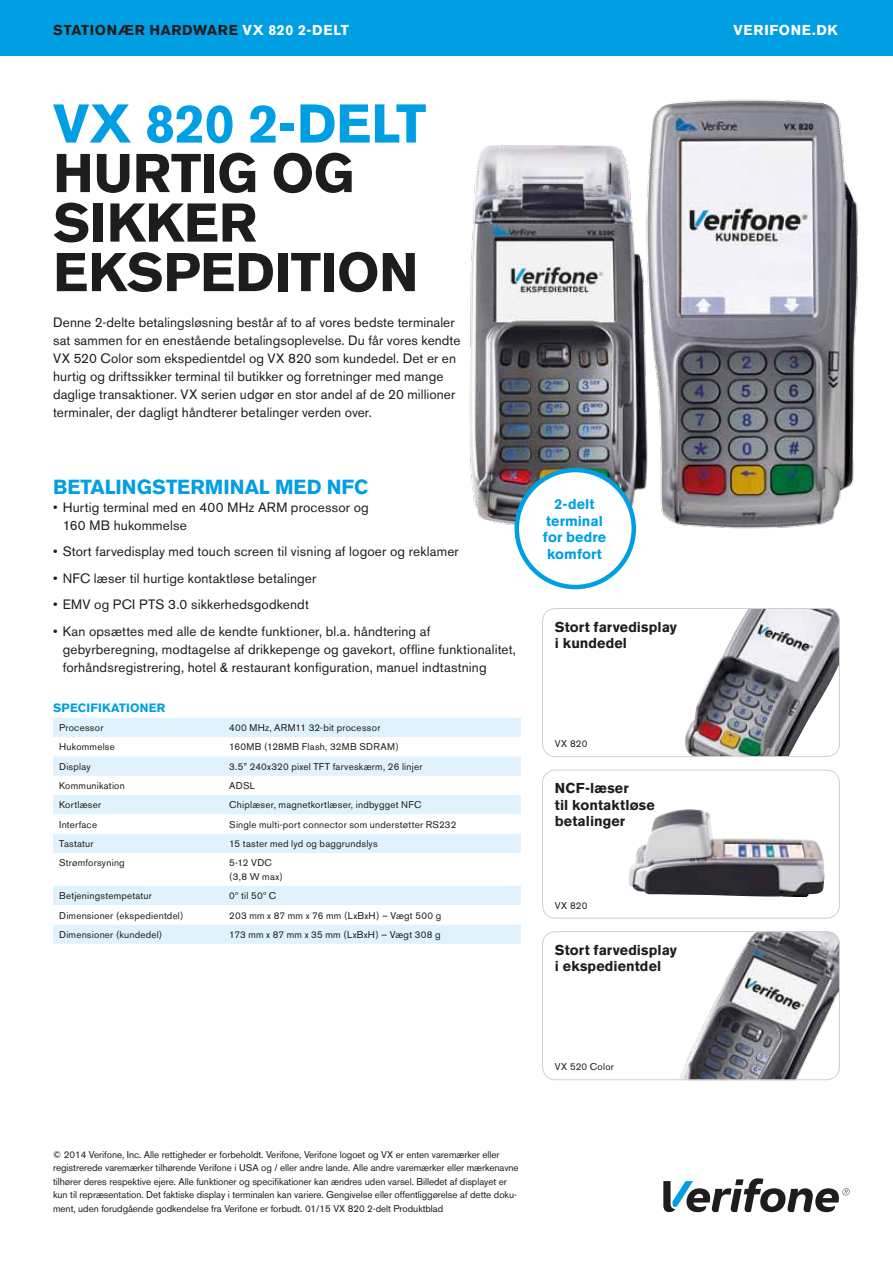
<style>
.page{position:relative;width:893px;height:1263px;background:#fff}
.page>*{position:absolute;margin:0;border:0;box-sizing:border-box;transform-origin:0 0}
.t1{font:700 54px/49.5px "Akzidenz Grotesk BE";letter-spacing:-.005em;color:#1d1d1b}
.t2{font:700 54px "Akzidenz Grotesk BE";letter-spacing:-.01em;color:#009fe3}
.t3{font:700 20.25px "Akzidenz Grotesk BE";color:#009fe3}
.t4{font:700 14.25px/16.5px "Akzidenz Grotesk BE";letter-spacing:.01em;color:#1d1d1b}
.t5{font:700 14.25px/16.5px "Akzidenz Grotesk BE";letter-spacing:.005em;color:#009fe3;text-align:center}
.t6{font:700 14.25px "Akzidenz Grotesk BE";letter-spacing:.04em;color:#1d1d1b}
.t7{font:700 14.25px "Akzidenz Grotesk BE";letter-spacing:.045em;color:#fff}
.t8{font:13.5px/18px "Akzidenz Grotesk BE";letter-spacing:.01em;color:#1d1d1b}
.t9{font:700 12px "Akzidenz Grotesk BE";letter-spacing:.015em;color:#009fe3}
.t10{font:9.75px/13.5px "Akzidenz Grotesk BE";letter-spacing:-.005em;color:#1d1d1b}
.t11{font:9.75px "Akzidenz Grotesk BE";letter-spacing:.025em;color:#1d1d1b}
.t12{font:9.75px "Akzidenz Grotesk BE";letter-spacing:.02em;color:#1d1d1b}
.t13{font:9.75px "Akzidenz Grotesk BE";letter-spacing:.03em;color:#1d1d1b}
.s1{color:#fff}
</style>
<div class="page">
<div style="left:0;top:0;width:893px;height:55px;background:#009fe3"></div>
<img style="left:469px;top:99px;width:389px;height:430px">
<div style="left:517px;top:470px;width:117px;height:117px;background:#fff;border-radius:50%"></div>
<div style="left:514px;top:468px;width:122px;height:121px;border:4px solid #009fe3;border-radius:50%"></div>
<img style="left:685px;top:608px;width:155px;height:149px">
<div style="left:542px;top:608px;width:298px;height:149px;border:1px solid #d0d0d0;border-radius:13px"></div>
<img style="left:629px;top:809px;width:195px;height:88px">
<div style="left:542px;top:770px;width:298px;height:148px;border:1px solid #d0d0d0;border-radius:13px"></div>
<img style="left:680px;top:931px;width:160px;height:149px">
<div style="left:542px;top:931px;width:298px;height:149px;border:1px solid #d0d0d0;border-radius:13px"></div>
<svg style="left:663px;top:1178px;width:187px;height:34px"></svg>
<svg style="left:53px;top:718px;width:468px;height:58px"></svg>
<div style="left:53px;top:795px;width:468px;height:149px;background:#dff2fd"></div>
<svg style="left:53px;top:814px;width:468px;height:110px"></svg>
<p class="t6" style="left:53px;top:22px;width:294px">STATIONÆR HARDWARE <span class="s1">VX 820 2-de lt</span></p>
<p class="t7" style="left:733px;top:22px;width:106px">VERIFONE.DK</p>
<h1 class="t2" style="left:53px;top:92px;width:363px">VX 820 2-delt</h1>
<h1 class="t1" style="left:53px;top:149px;width:367px">HURTIG OG<br>SIKKER<br>EKSPEDITION</h1>
<p class="t8" style="left:53px;top:313px;width:409px">Denne 2-delte betalingsløsning består af to af vores bedste terminaler sat sammen for en enestående betalingsoplevelse. Du får vores kendte VX 520 Color som ekspedientdel og VX 820 som kundedel. Det er en hurtig og driftssikker terminal til butikker og forretninger med mange daglige transaktioner. VX serien udgør en stor andel af de 20 millioner terminaler, der dagligt håndterer betalinger verden over.</p>
<h2 class="t3" style="left:53px;top:475px;width:28px">beta</h2>
<h2 class="t3" style="left:105px;top:475px;width:25px">lingster</h2>
<h2 class="t3" style="left:205px;top:475px;width:164px">minal med NFC</h2>
<p class="t8" style="left:63px;top:498px;width:308px;text-indent:-10px">• Hurtig terminal med en 400 MHz ARM processor og<br>160 MB hukommelse</p>
<p class="t8" style="left:53px;top:542px;width:407px">• Stort farvedisplay med touch screen til visning af logoer og reklamer</p>
<p class="t8" style="left:53px;top:569px;width:265px">• NFC læser til hurtige kontaktløse betalinger</p>
<p class="t8" style="left:53px;top:595px;width:257px">• EMV og PCI PTS 3.0 sikkerhedsgodkendt</p>
<p class="t8" style="left:63px;top:622px;width:455px;text-indent:-10px">• Kan opsættes med alle de kendte funktioner, bl.a. håndtering af gebyrberegning, modtagelse af drikkepenge og gavekort, offline funktionalitet, forhåndsregistrering, hotel &amp; restaurant konfiguration, manuel indtastning</p>
<p class="t9" style="left:53px;top:700px;width:114px">SPECIFIKATIONER</p>
<p class="t11" style="left:59px;top:722px;width:46px">Processor</p>
<p class="t11" style="left:229px;top:722px;width:153px">400 MHz, ARM11 32-bit processor</p>
<p class="t11" style="left:59px;top:741px;width:57px">Hukommelse</p>
<p class="t13" style="left:229px;top:741px;width:171px">160MB (128MB Flash, 32MB SDRAM)</p>
<p class="t11" style="left:59px;top:760px;width:33px">Display</p>
<p class="t11" style="left:229px;top:760px;width:195px">3.5” 240x320 pixel TFT farveskærm, 26 linjer</p>
<p class="t12" style="left:59px;top:780px;width:67px">Kommunikation</p>
<p class="t10" style="left:229px;top:779px;width:27px">ADSL</p>
<p class="t11" style="left:59px;top:799px;width:43px">Kortlæser</p>
<p class="t11" style="left:229px;top:799px;width:194px">Chiplæser, magnetkortlæser, indbygget NFC</p>
<p class="t11" style="left:59px;top:818px;width:39px">Interface</p>
<p class="t11" style="left:229px;top:818px;width:229px">Single multi-port connector som understøtter RS232</p>
<p class="t12" style="left:59px;top:838px;width:36px">Tastatur</p>
<p class="t11" style="left:229px;top:838px;width:150px">15 taster med lyd og baggrundslys</p>
<p class="t12" style="left:59px;top:857px;width:67px">Strømforsyning</p>
<p class="t10" style="left:229px;top:856px;width:55px">5-12 VDC (3,8 W max)</p>
<p class="t11" style="left:59px;top:890px;width:94px">Betjeningstempetatur</p>
<p class="t10" style="left:229px;top:889px;width:49px">0º til 50º C</p>
<p class="t11" style="left:59px;top:909px;width:126px">Dimensioner (ekspedientdel)</p>
<p class="t11" style="left:229px;top:909px;width:213px">203 mm x 87 mm x 76 mm (LxBxH) – Vægt 500 g</p>
<p class="t11" style="left:59px;top:928px;width:105px">Dimensioner (kundedel)</p>
<p class="t11" style="left:229px;top:928px;width:213px">173 mm x 87 mm x 35 mm (LxBxH) – Vægt 308 g</p>
<p class="t5" style="left:543px;top:496px;width:65px">2-delt terminal for bedre komfort</p>
<p class="t4" style="left:555px;top:618px;width:124px">Stort farvedisplay i kundedel</p>
<p class="t10" style="left:555px;top:737px;width:34px">VX 820</p>
<p class="t4" style="left:555px;top:780px;width:101px">NCF-læser<br>til kontaktløse betalinger</p>
<p class="t10" style="left:555px;top:898px;width:34px">VX 820</p>
<p class="t4" style="left:555px;top:942px;width:124px">Stort farvedisplay i ekspedientdel</p>
<p class="t10" style="left:53px;top:1148px;width:467px">© 2014 Verifone, Inc. Alle rettigheder er forbeholdt. Verifone, Verifone logoet og VX er enten varemærker eller registrerede varemærker tilhørende Verifone i USA og / eller andre lande. Alle andre varemærker eller mærkenavne tilhører deres respektive ejere. Alle funktioner og specifikationer kan ændres uden varsel. Billedet af displayet er kun til repræsentation. Det faktiske display i terminalen kan variere. Gengivelse eller offentliggørelse af dette doku&shy;ment, uden forudgående godkendelse fra Verifone er forbudt. 01/15 VX 820 2-delt Produktblad</p>
<p class="t11" style="left:555px;top:1061px;width:60px">VX 520 Color</p>
</div>
